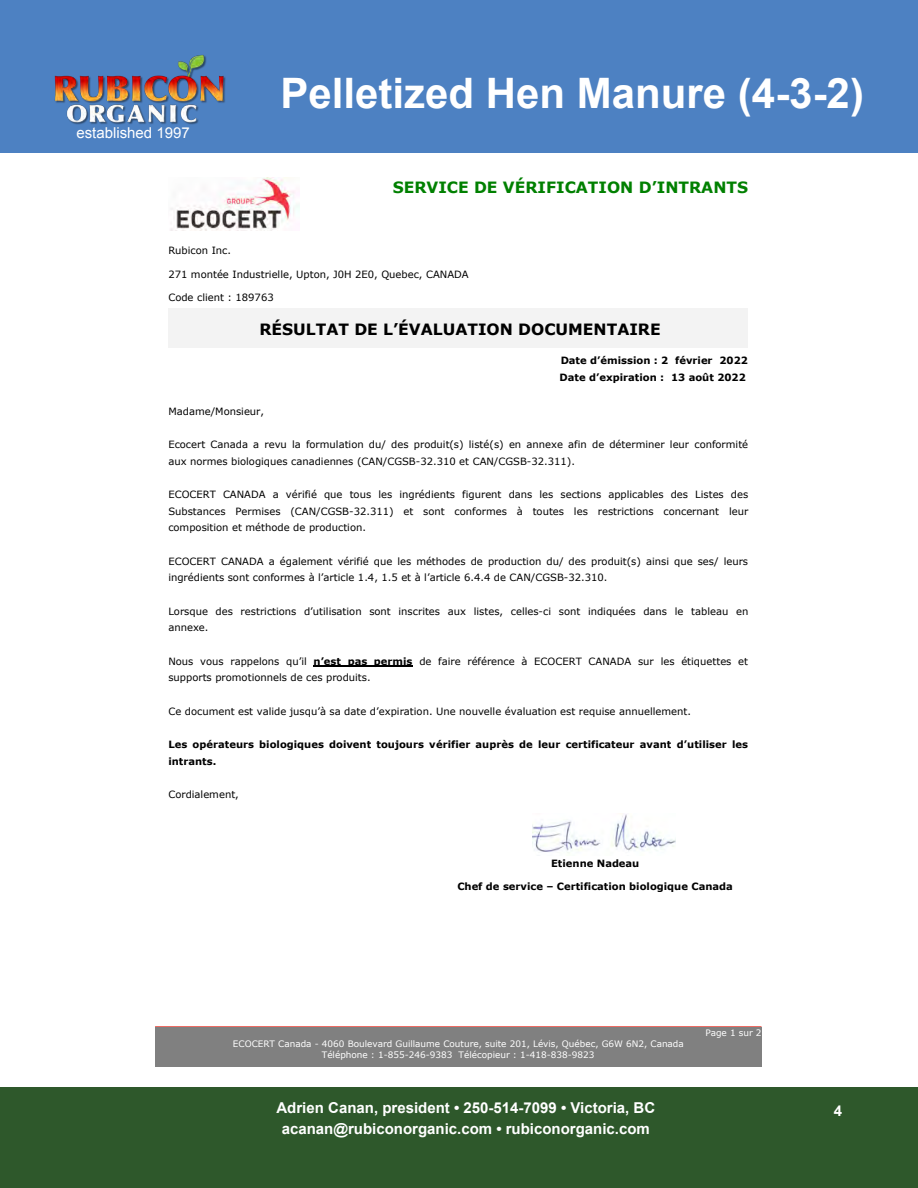
<style>
.page{position:relative;width:918px;height:1188px;background:#fff}
.page>*{position:absolute;margin:0;border:0;box-sizing:border-box;transform-origin:0 0}
.t1{font:700 42px "Arial";color:#fff}
.t2{font:700 15.6px "Verdana";color:#000}
.t3{font:700 15.6px "Verdana";color:#008000}
.t4{font:700 15px/21px "Arial";color:#fff;text-align:center}
.t5{font:15px "Arial";color:#fff}
.t6{font:10.05px/16.6px "Verdana";color:#000}
.t7{font:700 10.05px/17px "Verdana";color:#000}
.t8{font:8.85px/10.8px "Verdana";color:#fff;text-align:center}
.s1{font-weight:700}
</style>
<div class="page">
<div style="left:0;top:1087px;width:918px;height:101px;background:#2e582b"></div>
<div style="left:0;top:0;width:918px;height:153px;background:#4d81c2"></div>
<img style="left:55px;top:55px;width:171px;height:70px">
<hr style="left:155px;top:1026px;width:607px;height:1px;background:#e31a0e">
<img style="left:170px;top:177px;width:130px;height:54px">
<div style="left:168px;top:308px;width:580px;height:40px;background:#f3f3f3"></div>
<hr style="left:324px;top:665px;width:89px;height:1px;background:#000">
<img style="left:532px;top:814px;width:143px;height:39px">
<div style="left:155px;top:1027px;width:607px;height:40px;background:#808080"></div>
<h3 class="t5" style="left:76px;top:123px;width:115px">established 1997</h3>
<h1 class="t1" style="left:281px;top:65px;width:585px">Pelletized Hen Manure (4-3-2)</h1>
<p class="t3" style="left:393px;top:176px;width:357px">SERVICE DE VÉRIFICATION D’INTRANTS</p>
<p class="t6" style="left:168px;top:242px;width:64px">Rubicon Inc.</p>
<p class="t6" style="left:168px;top:266px;width:302px">271 montée Industrielle, Upton, J0H 2E0, Quebec, CANADA</p>
<p class="t6" style="left:168px;top:289px;width:107px">Code client : 189763</p>
<p class="t2" style="left:259px;top:319px;width:403px">RÉSULTAT DE L’ÉVALUATION DOCUMENTAIRE</p>
<p class="t7" style="left:560px;top:352px;width:190px">Date d’émission : 2 février 2022<br>Date d’expiration : 13 août 2022</p>
<p class="t6" style="left:168px;top:403px;width:97px">Madame/Monsieur,</p>
<p class="t6" style="left:168px;top:436px;width:581px">Ecocert Canada a revu la formulation du/ des produit(s) listé(s) en annexe afin de déterminer leur conformité aux normes biologiques canadiennes (CAN/CGSB-32.310 et CAN/CGSB-32.311).</p>
<p class="t6" style="left:168px;top:486px;width:582px;text-align:justify">ECOCERT CANADA a vérifié que tous les ingrédients figurent dans les sections applicables des Listes des Substances Permises (CAN/CGSB-32.311) et sont conformes à toutes les restrictions concernant leur composition et méthode de production.</p>
<p class="t6" style="left:168px;top:553px;width:581px">ECOCERT CANADA a également vérifié que les méthodes de production du/ des produit(s) ainsi que ses/ leurs ingrédients sont conformes à l’article 1.4, 1.5 et à l’article 6.4.4 de CAN/CGSB-32.310.</p>
<p class="t6" style="left:168px;top:602px;width:581px">Lorsque des restrictions d’utilisation sont inscrites aux listes, celles-ci sont indiquées dans le tableau en annexe.</p>
<p class="t6" style="left:168px;top:652px;width:581px">Nous vous rappelons qu’il <span class="s1">n’est pas permis</span> de faire référence à ECOCERT CANADA sur les étiquettes et supports promotionnels de ces produits.</p>
<p class="t6" style="left:168px;top:702px;width:524px">Ce document est valide jusqu’à sa date d’expiration. Une nouvelle évaluation est requise annuellement.</p>
<p class="t7" style="left:168px;top:736px;width:581px">Les opérateurs biologiques doivent toujours vérifier auprès de leur certificateur avant d’utiliser les intrants.</p>
<p class="t6" style="left:168px;top:786px;width:72px">Cordialement,</p>
<p class="t7" style="left:551px;top:855px;width:90px">Etienne Nadeau</p>
<p class="t7" style="left:457px;top:878px;width:277px">Chef de service – Certification biologique Canada</p>
<p class="t8" style="left:233px;top:1039px;width:453px">ECOCERT Canada - 4060 Boulevard Guillaume Couture, suite 201, Lévis, Québec, G6W 6N2, Canada<br>Téléphone : 1-855-246-9383 Télécopieur : 1-418-838-9823</p>
<p class="t8" style="left:705px;top:1028px;width:58px">Page 1 sur 2</p>
<h3 class="t4" style="left:276px;top:1098px;width:380px">Adrien Canan, president • 250-514-7099 • Victoria, BC acanan@rubiconorganic.com • rubiconorganic.com</h3>
<h3 class="t4" style="left:834px;top:1101px;width:10px">4</h3>
</div>
